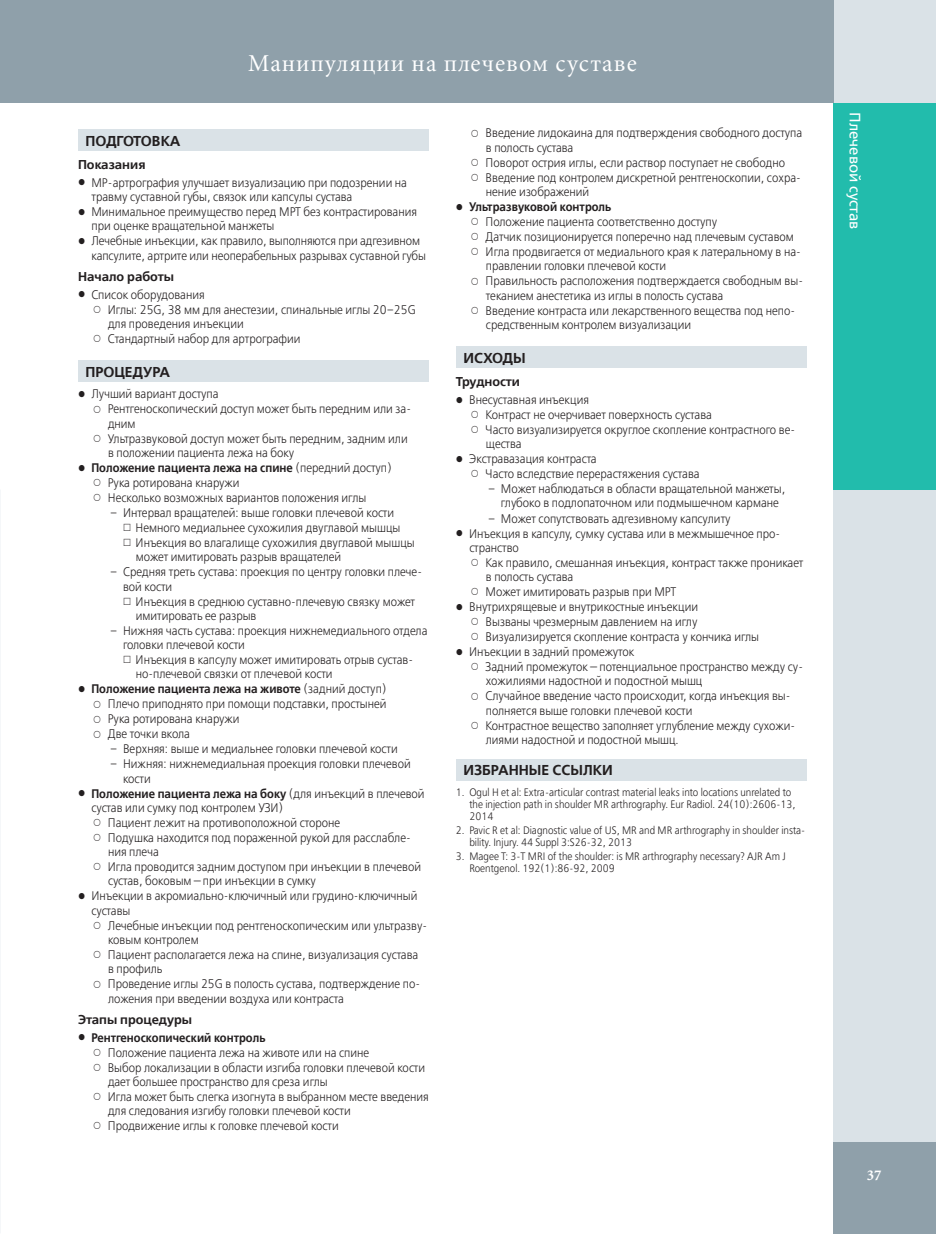
<style>
.page{position:relative;width:936px;height:1234px;background:#fff}
.page>*{position:absolute;margin:0;border:0;box-sizing:border-box;transform-origin:0 0}
.t1{font:24px "Minion Cyr";letter-spacing:.04em;color:#fff}
.t2{font:15px "Free Set C";color:#fff}
.t3{font:700 15px "Minion Cyr";color:#fff}
.t4{font:14.25px "Free Set Demi C";color:#231f20}
.t5{font:14.25px "Free Set Demi C";letter-spacing:-.02em;color:#231f20}
.t6{font:12.75px "Free Set Demi C";color:#231f20}
.t7{font:12.3px/14.7px "Free Set Light C";color:#231f20;scale:.91 1}
.t8{font:12.3px "Free Set Demi C";color:#231f20;scale:.91 1}
.t9{font:12.3px "Free Set Light C";letter-spacing:-.02em;color:#231f20;scale:.91 1}
.t10{font:10.8px/12px "Free Set Light C";color:#231f20;scale:.91 1}
.s1{font-family:"Free Set Light C"}
</style>
<div class="page">
<div style="left:833px;top:0;width:102px;height:1142px;background:#dae2e7"></div>
<div style="left:0;top:0;width:833px;height:103px;background:#8fa0aa"></div>
<div style="left:833px;top:103px;width:102px;height:386px;background:#22bcac"></div>
<div style="left:833px;top:1142px;width:102px;height:91px;background:#8fa0aa"></div>
<div style="left:78px;top:129px;width:351px;height:22px;background:#dae2e7"></div>
<div style="left:78px;top:360px;width:351px;height:22px;background:#dae2e7"></div>
<div style="left:456px;top:346px;width:350px;height:22px;background:#dae2e7"></div>
<div style="left:456px;top:758px;width:350px;height:22px;background:#dae2e7"></div>
<h1 class="t1" style="left:248px;top:49px;width:390px">Манипуляции на плечевом суставе</h1>
<p class="t5" style="left:86px;top:133px;width:96px">ПОДГОТОВКА</p>
<p class="t6" style="left:78px;top:157px;width:69px">Показания</p>
<p class="t7" style="left:91px;top:176px;width:369px">МР-артрография улучшает визуализацию при подозрении на травму суставной губы, связок или капсулы сустава Минимальное преимущество перед МРТ без контрастирования при оценке вращательной манжеты<br>Лечебные инъекции, как правило, выполняются при адгезивном капсулите, артрите или неоперабельных разрывах суставной губы</p>
<p class="t6" style="left:78px;top:269px;width:98px">Начало работы</p>
<p class="t7" style="left:108px;top:287px;width:340px;text-indent:-16px">Список оборудования<br>Иглы: 25G, 38 мм для анестезии, спинальные иглы 20–25G для проведения инъекции<br>Стандартный набор для артрографии</p>
<p class="t4" style="left:86px;top:364px;width:86px">ПРОЦЕДУРА</p>
<p class="t7" style="left:108px;top:387px;width:335px;text-indent:-16px">Лучший вариант доступа<br>Рентгеноскопический доступ может быть передним или за&shy;дним<br>Ультразвуковой доступ может быть передним, задним или в положении пациента лежа на боку</p>
<p class="t8" style="left:91px;top:460px;width:332px">Положение пациента лежа на спине <span class="s1">(передний доступ)</span></p>
<p class="t7" style="left:108px;top:475px;width:285px">Рука ротирована кнаружи<br>Несколько возможных вариантов положения иглы</p>
<p class="t7" style="left:136px;top:506px;width:308px;text-indent:-25px">– Интервал вращателей: выше головки плечевой кости Немного медиальнее сухожилия двуглавой мышцы Инъекция во влагалище сухожилия двуглавой мышцы может имитировать разрыв вращателей</p>
<p class="t7" style="left:123px;top:565px;width:330px;line-height:14.2px;text-indent:-13px">– Средняя треть сустава: проекция по центру головки плече&shy;вой кости</p>
<p class="t7" style="left:136px;top:594px;width:308px;line-height:14.2px">Инъекция в среднюю суставно-плечевую связку может имитировать ее разрыв</p>
<p class="t7" style="left:123px;top:624px;width:336px;line-height:14.2px;text-indent:-13px">– Нижняя часть сустава: проекция нижнемедиального отдела головки плечевой кости</p>
<p class="t7" style="left:136px;top:653px;width:306px;line-height:14.2px">Инъекция в капсулу может имитировать отрыв сустав&shy;но-плечевой связки от плечевой кости</p>
<p class="t8" style="left:91px;top:682px;width:326px">Положение пациента лежа на животе <span class="s1">(задний доступ)</span></p>
<p class="t7" style="left:108px;top:697px;width:308px">Плечо приподнято при помощи подставки, простыней<br>Рука ротирована кнаружи<br>Две точки вкола</p>
<p class="t7" style="left:110px;top:742px;width:317px">– Верхняя: выше и медиальнее головки плечевой кости</p>
<p class="t7" style="left:123px;top:757px;width:318px;line-height:14.2px;text-indent:-13px">– Нижняя: нижнемедиальная проекция головки плечевой кости</p>
<p class="t8" style="left:91px;top:786px;width:367px">Положение пациента лежа на боку <span class="s1">(для инъекций в плечевой</span></p>
<p class="t7" style="left:91px;top:800px;width:212px">сустав или сумку под контролем УЗИ)</p>
<p class="t7" style="left:108px;top:815px;width:257px">Пациент лежит на противоположной стороне</p>
<p class="t7" style="left:108px;top:830px;width:334px">Подушка находится под пораженной рукой для расслабле-</p>
<p class="t7" style="left:108px;top:845px;width:57px">ния плеча</p>
<p class="t7" style="left:108px;top:860px;width:345px">Игла проводится задним доступом при инъекции в плечевой</p>
<p class="t7" style="left:108px;top:874px;width:230px">сустав, боковым — при инъекции в сумку</p>
<p class="t7" style="left:91px;top:889px;width:359px">Инъекции в акромиально-ключичный или грудино-ключичный</p>
<p class="t9" style="left:91px;top:903px;width:44px">суставы</p>
<p class="t7" style="left:108px;top:918px;width:352px">Лечебные инъекции под рентгеноскопическим или ультразву-</p>
<p class="t7" style="left:108px;top:932px;width:101px">ковым контролем</p>
<p class="t7" style="left:108px;top:947px;width:342px">Пациент располагается лежа на спине, визуализация сустава</p>
<p class="t7" style="left:108px;top:962px;width:61px">в профиль</p>
<p class="t7" style="left:108px;top:977px;width:344px">Проведение иглы 25G в полость сустава, подтверждение по-</p>
<p class="t7" style="left:108px;top:991px;width:261px">ложения при введении воздуха или контраста</p>
<p class="t6" style="left:78px;top:1011px;width:116px">Этапы процедуры</p>
<p class="t8" style="left:91px;top:1030px;width:193px">Рентгеноскопический контроль</p>
<p class="t7" style="left:108px;top:1045px;width:354px">Положение пациента лежа на животе или на спине<br>Выбор локализации в области изгиба головки плечевой кости дает большее пространство для среза иглы<br>Игла может быть слегка изогнута в выбранном месте введения для следования изгибу головки плечевой кости<br>Продвижение иглы к головке плечевой кости</p>
<p class="t7" style="left:485px;top:126px;width:349px">Введение лидокаина для подтверждения свободного доступа в полость сустава<br>Поворот острия иглы, если раствор поступает не свободно Введение под контролем дискретной рентгеноскопии, сохра&shy;нение изображений</p>
<p class="t8" style="left:469px;top:200px;width:158px">Ультразвуковой контроль</p>
<p class="t7" style="left:485px;top:215px;width:350px">Положение пациента соответственно доступу<br>Датчик позиционируется поперечно над плечевым суставом Игла продвигается от медиального края к латеральному в на&shy;правлении головки плечевой кости<br>Правильность расположения подтверждается свободным вы&shy;теканием анестетика из иглы в полость сустава<br>Введение контраста или лекарственного вещества под непо&shy;средственным контролем визуализации</p>
<p class="t4" style="left:463px;top:350px;width:64px">ИСХОДЫ</p>
<p class="t6" style="left:456px;top:374px;width:66px">Трудности</p>
<p class="t7" style="left:469px;top:393px;width:133px">Внесуставная инъекция</p>
<p class="t7" style="left:485px;top:408px;width:250px">Контраст не очерчивает поверхность сустава</p>
<p class="t7" style="left:485px;top:423px;width:341px">Часто визуализируется округлое скопление контрастного ве-</p>
<p class="t7" style="left:486px;top:437px;width:41px">щества</p>
<p class="t7" style="left:469px;top:452px;width:142px">Экстравазация контраста</p>
<p class="t7" style="left:485px;top:467px;width:236px">Часто вследствие перерастяжения сустава</p>
<p class="t7" style="left:488px;top:482px;width:328px;line-height:14.2px;text-align:center">– Может наблюдаться в области вращательной манжеты, глубоко в подлопаточном или подмышечном кармане</p>
<p class="t7" style="left:469px;top:511px;width:343px;text-indent:19px">– Может сопутствовать адгезивному капсулиту<br>Инъекция в капсулу, сумку сустава или в межмышечное про&shy;странство</p>
<p class="t7" style="left:485px;top:555px;width:351px">Как правило, смешанная инъекция, контраст также проникает</p>
<p class="t7" style="left:486px;top:570px;width:98px">в полость сустава</p>
<p class="t7" style="left:485px;top:585px;width:211px">Может имитировать разрыв при МРТ</p>
<p class="t7" style="left:469px;top:600px;width:253px">Внутрихрящевые и внутрикостные инъекции</p>
<p class="t7" style="left:485px;top:615px;width:234px">Вызваны чрезмерным давлением на иглу</p>
<p class="t7" style="left:485px;top:630px;width:302px">Визуализируется скопление контраста у кончика иглы</p>
<p class="t7" style="left:469px;top:645px;width:183px">Инъекции в задний промежуток</p>
<p class="t7" style="left:485px;top:660px;width:350px">Задний промежуток — потенциальное пространство между су-</p>
<p class="t7" style="left:486px;top:674px;width:239px">хожилиями надостной и подостной мышц</p>
<p class="t7" style="left:485px;top:689px;width:336px">Случайное введение часто происходит, когда инъекция вы-</p>
<p class="t7" style="left:486px;top:703px;width:228px">полняется выше головки плечевой кости</p>
<p class="t7" style="left:485px;top:718px;width:342px">Контрастное вещество заполняет углубление между сухожи-</p>
<p class="t7" style="left:486px;top:732px;width:213px">лиями надостной и подостной мышц.</p>
<p class="t4" style="left:463px;top:761px;width:151px">ИЗБРАННЫЕ ССЫЛКИ</p>
<p class="t10" style="left:469px;top:787px;width:360px;text-indent:-14px">1. Ogul H et al: Extra-articular contrast material leaks into locations unrelated to the injection path in shoulder MR arthrography. Eur Radiol. 24(10):2606-13,<br>2014</p>
<p class="t10" style="left:469px;top:824px;width:370px;text-indent:-14px">2. Pavic R et al: Diagnostic value of US, MR and MR arthrography in shoulder insta&shy;bility. Injury. 44 Suppl 3:S26-32, 2013</p>
<p class="t10" style="left:469px;top:850px;width:349px;text-indent:-14px">3. Magee T: 3-T MRI of the shoulder: is MR arthrography necessary? AJR Am J<br>Roentgenol. 192(1):86-92, 2009</p>
<p class="t2" style="left:863px;top:112px;width:119px;rotate:90deg">Плечевой сустав</p>
<p class="t3" style="left:866px;top:1166px;width:16px">37</p>
</div>
